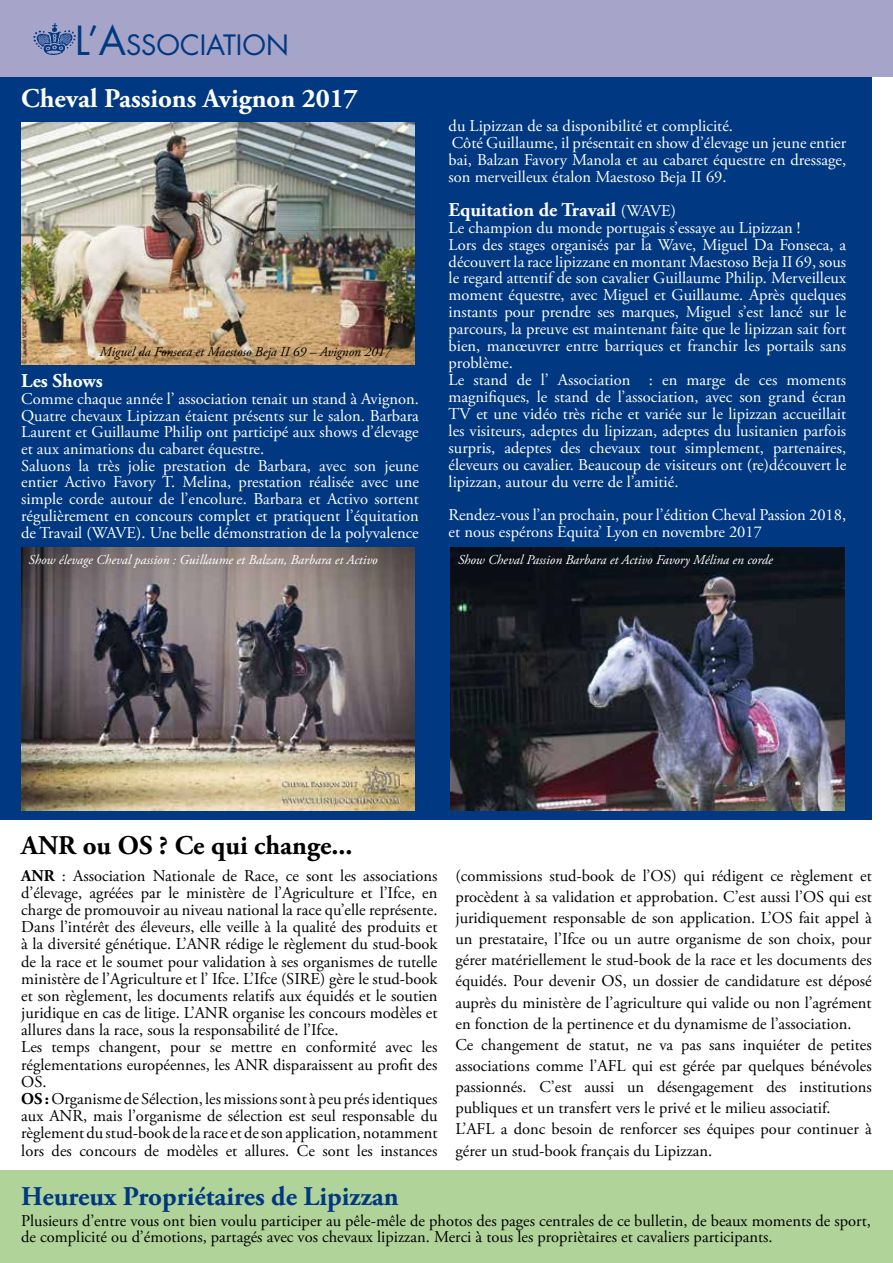
<style>
.page{position:relative;width:893px;height:1263px;background:#fff}
.page>*{position:absolute;margin:0;border:0;box-sizing:border-box;transform-origin:0 0}
.t1{font:27.3px "Futura";color:#003882}
.t2{font:700 27px "Adobe Garamond Pro";color:#003882}
.t3{font:700 27px "Adobe Garamond Pro";color:#fff}
.t4{font:700 27px "Adobe Garamond Pro";color:#000}
.t5{font:700 19.5px "Adobe Garamond Pro";color:#fff}
.t6{font:16.5px/17.2px "Adobe Garamond Pro";color:#000}
.t7{font:16.5px/17px "Adobe Garamond Pro";color:#fff}
.t8{font:italic 13.5px "Adobe Garamond Pro";color:#fff}
.t9{font:italic 13.5px "Adobe Garamond Pro";color:#000}
.s1{font-size:39px}
.s2{font-weight:400;font-size:16.5px}
.s3{font-weight:700}
</style>
<div class="page">
<div style="left:0;top:1171px;width:893px;height:92px;background:#b0d39a"></div>
<div style="left:0;top:0;width:872px;height:819px;background:#003882"></div>
<img style="left:21px;top:123px;width:394px;height:241px">
<div style="left:0;top:0;width:893px;height:77px;background:#a6a4c8"></div>
<img style="left:33px;top:23px;width:42px;height:32px">
<img style="left:451px;top:548px;width:393px;height:262px">
<img style="left:21px;top:548px;width:394px;height:262px">
<h1 class="t1" style="left:75px;top:26px;width:215px"><span class="s1">L’A</span>SSOCIATION</h1>
<h2 class="t3" style="left:21px;top:82px;width:338px">Cheval Passions Avignon 2017</h2>
<p class="t9" style="left:100px;top:344px;width:293px">Miguel da Fonseca et Maestoso Beja II 69 – Avignon 2017</p>
<p class="t5" style="left:21px;top:369px;width:83px">Les Shows</p>
<p class="t7" style="left:21px;top:391px;width:399px">Comme chaque année l’ association tenait un stand à Avignon.<br>Quatre chevaux Lipizzan étaient présents sur le salon. Barbara Laurent et Guillaume Philip ont participé aux shows d’élevage et aux animations du cabaret équestre.<br>Saluons la très jolie prestation de Barbara, avec son jeune entier Activo Favory T. Melina, prestation réalisée avec une simple corde autour de l’encolure. Barbara et Activo sortent régulièrement en concours complet et pratiquent l’équitation de Travail (WAVE). Une belle démonstration de la polyvalence</p>
<p class="t7" style="left:449px;top:118px;width:399px">du Lipizzan de sa disponibilité et complicité.<br>Côté Guillaume, il présentait en show d’élevage un jeune entier bai, Balzan Favory Manola et au cabaret équestre en dressage, son merveilleux étalon Maestoso Beja II 69.</p>
<p class="t5" style="left:449px;top:198px;width:229px">Equitation de Travail <span class="s2">(WAVE)</span></p>
<p class="t7" style="left:449px;top:220px;width:399px">Le champion du monde portugais s’essaye au Lipizzan !<br>Lors des stages organisés par la Wave, Miguel Da Fonseca, a découvert la race lipizzane en montant Maestoso Beja II 69, sous le regard attentif de son cavalier Guillaume Philip. Merveilleux moment équestre, avec Miguel et Guillaume. Après quelques instants pour prendre ses marques, Miguel s’est lancé sur le parcours, la preuve est maintenant faite que le lipizzan sait fort bien, manœuvrer entre barriques et franchir les portails sans problème.<br>Le stand de l’ Association : en marge de ces moments magnifiques, le stand de l’association, avec son grand écran TV et une vidéo très riche et variée sur le lipizzan accueillait les visiteurs, adeptes du lipizzan, adeptes du lusitanien parfois surpris, adeptes des chevaux tout simplement, partenaires, éleveurs ou cavalier. Beaucoup de visiteurs ont (re)découvert le lipizzan, autour du verre de l’amitié.</p>
<p class="t7" style="left:449px;top:507px;width:399px">Rendez-vous l’an prochain, pour l’édition Cheval Passion 2018, et nous espérons Equita’ Lyon en novembre 2017</p>
<p class="t8" style="left:29px;top:552px;width:351px">Show élevage Cheval passion : Guillaume et Balzan, Barbara et Activo</p>
<p class="t8" style="left:458px;top:552px;width:316px">Show Cheval Passion Barbara et Activo Favory Mélina en corde</p>
<h2 class="t4" style="left:21px;top:830px;width:333px">ANR ou OS ? Ce qui change...</h2>
<p class="t6" style="left:21px;top:867px;width:418px"><span class="s3">ANR</span> : Association Nationale de Race, ce sont les associations d’élevage, agréées par le ministère de l’Agriculture et l’Ifce, en charge de promouvoir au niveau national la race qu’elle représente.<br>Dans l’intérêt des éleveurs, elle veille à la qualité des produits et à la diversité génétique. L’ANR rédige le règlement du stud-book de la race et le soumet pour validation à ses organismes de tutelle ministère de l’Agriculture et l’ Ifce. L’Ifce (SIRE) gère le stud-book et son règlement, les documents relatifs aux équidés et le soutien juridique en cas de litige. L’ANR organise les concours modèles et allures dans la race, sous la responsabilité de l’Ifce.<br>Les temps changent, pour se mettre en conformité avec les réglementations européennes, les ANR disparaissent au profit des OS.<br><span class="s3">OS :</span> Organisme de Sélection, les missions sont à peu prés identiques aux ANR, mais l’organisme de sélection est seul responsable du règlement du stud-book de la race et de son application, notamment lors des concours de modèles et allures. Ce sont les instances</p>
<p class="t6" style="left:455px;top:865px;width:418px;line-height:21.1px">(commissions stud-book de l’OS) qui rédigent ce règlement et procèdent à sa validation et approbation. C’est aussi l’OS qui est juridiquement responsable de son application. L’OS fait appel à un prestataire, l’Ifce ou un autre organisme de son choix, pour gérer matériellement le stud-book de la race et les documents des équidés. Pour devenir OS, un dossier de candidature est déposé auprès du ministère de l’agriculture qui valide ou non l’agrément en fonction de la pertinence et du dynamisme de l’association.<br>Ce changement de statut, ne va pas sans inquiéter de petites associations comme l’AFL qui est gérée par quelques bénévoles passionnés. C’est aussi un désengagement des institutions publiques et un transfert vers le privé et le milieu associatif.<br>L’AFL a donc besoin de renforcer ses équipes pour continuer à gérer un stud-book français du Lipizzan.</p>
<h2 class="t2" style="left:21px;top:1180px;width:379px">Heureux Propriétaires de Lipizzan</h2>
<p class="t6" style="left:21px;top:1213px;width:851px;line-height:16.5px">Plusieurs d’entre vous ont bien voulu participer au pêle-mêle de photos des pages centrales de ce bulletin, de beaux moments de sport, de complicité ou d’émotions, partagés avec vos chevaux lipizzan. Merci à tous les propriètaires et cavaliers participants.</p>
</div>
